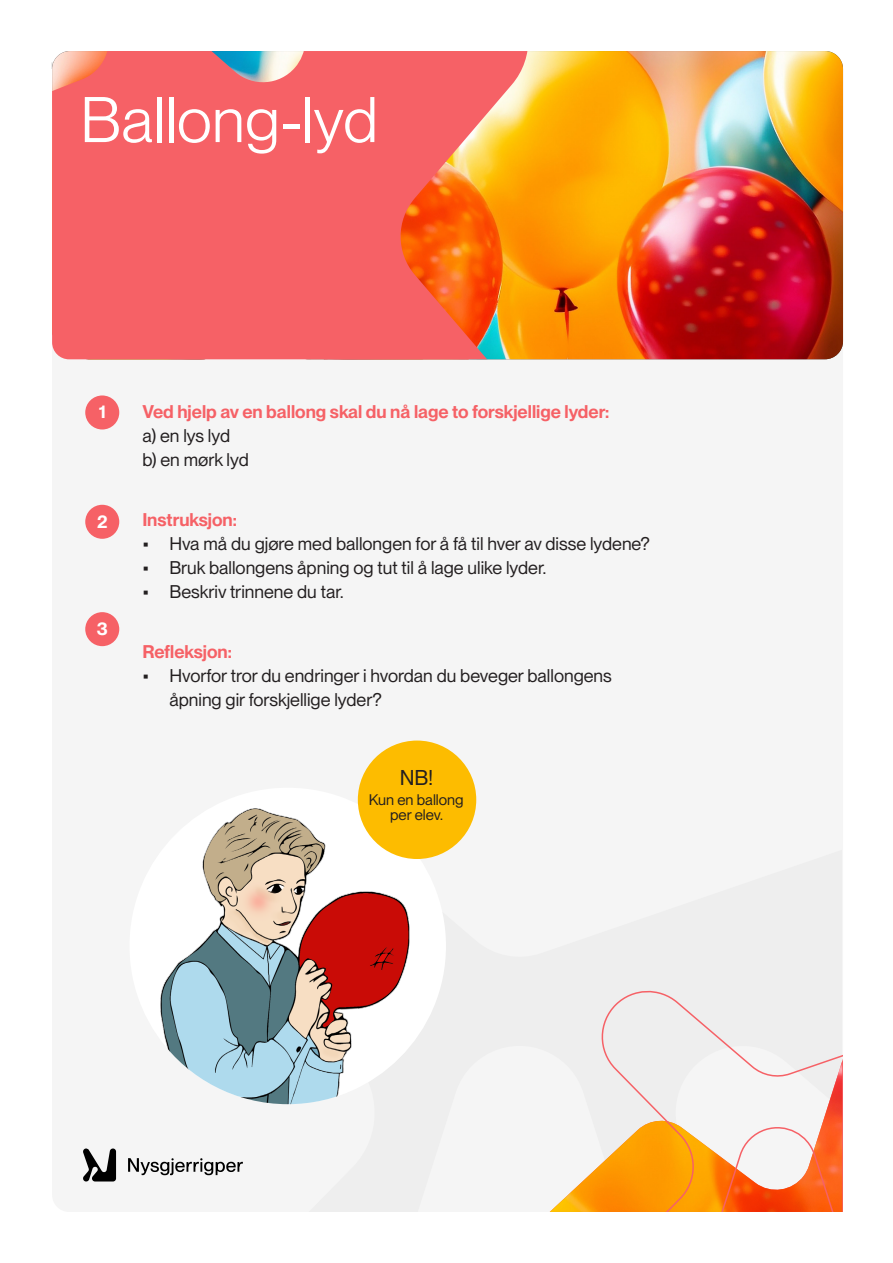
<style>
.page{position:relative;width:893px;height:1263px;background:#fff}
.page>*{position:absolute;margin:0;border:0;box-sizing:border-box;transform-origin:0 0}
.t1{font:63px "PP Neue Montreal";color:#fff}
.t2{font:21px "PP Neue Montreal";color:#231f20}
.t3{font:18px/24px "PP Neue Montreal";color:#231f20}
.t4{font:600 18px "PP Neue Montreal";color:#f66166}
.t5{font:600 18px "PP Neue Montreal";color:#fff}
.t6{font:15px/15px "PP Neue Montreal";color:#231f20;text-align:center}
</style>
<div class="page">
<div style="left:52px;top:51px;width:791px;height:1161px;background:#f5f5f5;border-radius:17px"></div>
<div style="left:130px;top:788px;width:316px;height:316px;background:#fff;border-radius:50%"></div>
<img style="left:160px;top:808px;width:249px;height:296px">
<img style="left:66px;top:51px;width:777px;height:309px">
<svg style="left:52px;top:51px;width:485px;height:308px;background:#f46b5c"></svg>
<svg style="left:128px;top:1158px;width:115px;height:17px"></svg>
<svg style="left:83px;top:1148px;width:33px;height:34px"></svg>
<div style="left:85px;top:395px;width:34px;height:34px;background:#f66166;border-radius:50%"></div>
<div style="left:85px;top:505px;width:34px;height:34px;background:#f66166;border-radius:50%"></div>
<div style="left:85px;top:612px;width:34px;height:34px;background:#f66166;border-radius:50%"></div>
<img style="left:550px;top:1169px;width:46px;height:43px">
<div style="left:358px;top:740px;width:118px;height:119px;background:#fdbc00;border-radius:50%"></div>
<svg style="left:596px;top:990px;width:246px;height:222px"></svg>
<p class="t1" style="left:80px;top:83px;width:300px">Ballong-lyd</p>
<p class="t5" style="left:99px;top:401px;width:8px">1</p>
<p class="t5" style="left:97px;top:510px;width:12px">2</p>
<p class="t5" style="left:97px;top:618px;width:13px">3</p>
<p class="t4" style="left:142px;top:401px;width:468px">Ved hjelp av en ballong skal du nå lage to forskjellige lyder:</p>
<p class="t3" style="left:142px;top:424px;width:89px">a) en lys lyd</p>
<p class="t3" style="left:142px;top:448px;width:108px">b) en mørk lyd</p>
<p class="t4" style="left:142px;top:509px;width:96px">Instruksjon:</p>
<p class="t3" style="left:142px;top:532px;width:509px">• Hva må du gjøre med ballongen for å få til hver av disse lydene?</p>
<p class="t3" style="left:142px;top:556px;width:405px">• Bruk ballongens åpning og tut til å lage ulike lyder.</p>
<p class="t3" style="left:142px;top:580px;width:203px">• Beskriv trinnene du tar.</p>
<p class="t4" style="left:142px;top:641px;width:91px">Refleksjon:</p>
<p class="t3" style="left:169px;top:664px;width:444px;text-indent:-27px">• Hvorfor tror du endringer i hvordan du beveger ballongens åpning gir forskjellige lyder?</p>
<p class="t2" style="left:400px;top:765px;width:35px">NB!</p>
<p class="t6" style="left:369px;top:792px;width:96px">Kun en ballong per elev.</p>
</div>
